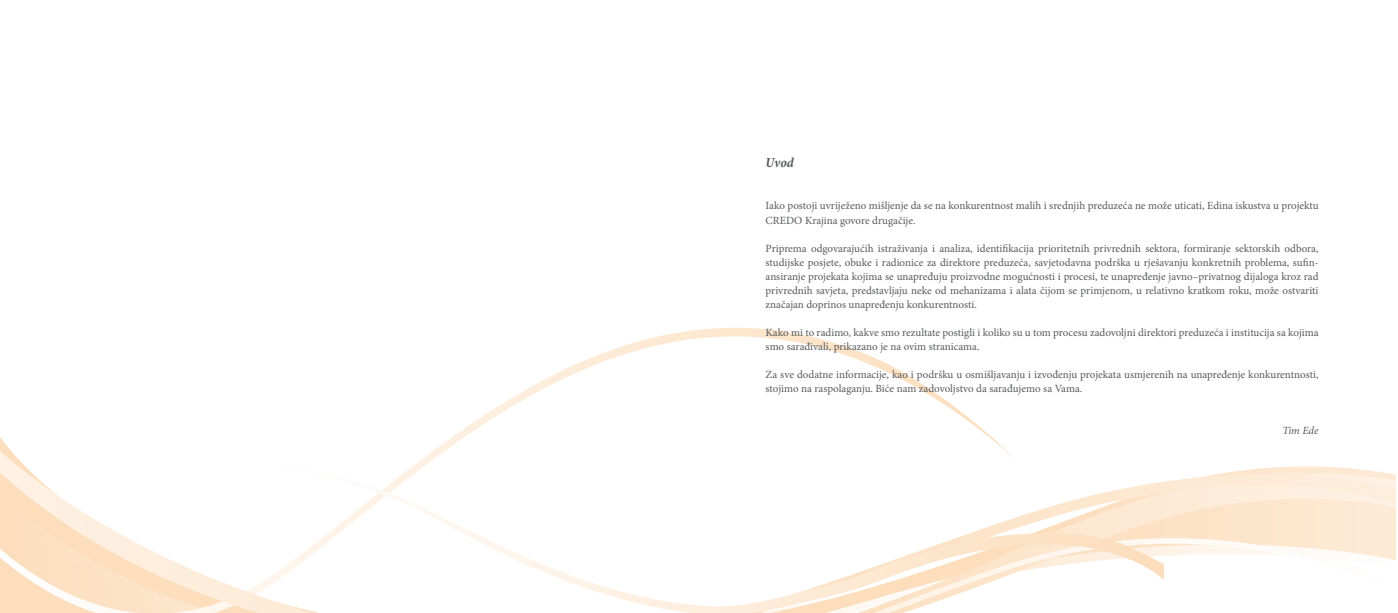
<style>
.page{position:relative;width:1398px;height:613px;background:#fff}
.page>*{position:absolute;margin:0;border:0;box-sizing:border-box;transform-origin:0 0}
.t1{font:italic 700 condensed 14px "Minion Pro";color:#58595b}
.t2{font:11px/14px "Minion Pro";color:#58595b}
.t3{font:italic 11px "Minion Pro";letter-spacing:-.01em;color:#58595b}
</style>
<div class="page">
<svg style="left:1163px;top:473px;width:232px;height:65px;background:#fce9d4"></svg>
<svg style="left:1163px;top:538px;width:232px;height:42px"></svg>
<svg style="left:0;top:327px;width:1014px;height:131px"></svg>
<svg style="left:0;top:443px;width:847px;height:169px"></svg>
<svg style="left:250px;top:466px;width:913px;height:146px"></svg>
<p class="t1" style="left:765px;top:153px;width:30px">Uvod</p>
<p class="t2" style="left:765px;top:199px;width:554px">Iako postoji uvriježeno mišljenje da se na konkurentnost malih i srednjih preduzeća ne može uticati, Edina iskustva u projektu<br>CREDO Krajina govore drugačije.</p>
<p class="t2" style="left:765px;top:241px;width:554px;text-align:justify">Priprema odgovarajućih istraživanja i analiza, identifikacija prioritetnih privrednih sektora, formiranje sektorskih odbora, studijske posjete, obuke i radionice za direktore preduzeća, savjetodavna podrška u rješavanju konkretnih problema, sufin&shy;ansiranje projekata kojima se unapređuju proizvodne mogućnosti i procesi, te unapređenje javno–privatnog dijaloga kroz rad privrednih savjeta, predstavljaju neke od mehanizama i alata čijom se primjenom, u relativno kratkom roku, može ostvariti značajan doprinos unapređenju konkurentnosti.</p>
<p class="t2" style="left:765px;top:325px;width:554px">Kako mi to radimo, kakve smo rezultate postigli i koliko su u tom procesu zadovoljni direktori preduzeća i institucija sa kojima smo sarađivali, prikazano je na ovim stranicama.</p>
<p class="t2" style="left:765px;top:367px;width:554px">Za sve dodatne informacije, kao i podršku u osmišljavanju i izvođenju projekata usmjerenih na unapređenje konkurentnosti, stojimo na raspolaganju. Biće nam zadovoljstvo da sarađujemo sa Vama.</p>
<p class="t3" style="left:1282px;top:422px;width:38px">Tim Ede</p>
</div>
